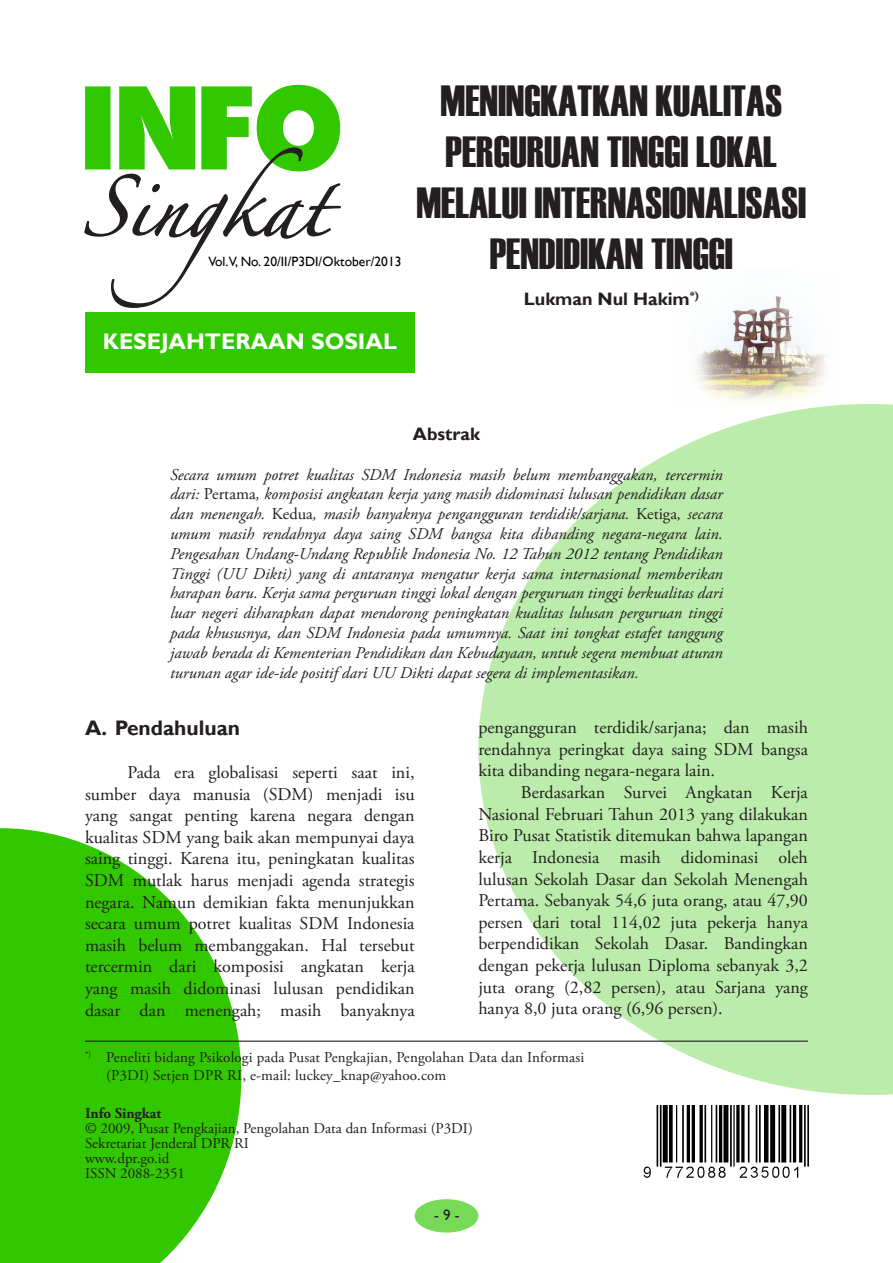
<style>
.page{position:relative;width:893px;height:1263px;background:#fff}
.page>*{position:absolute;margin:0;border:0;box-sizing:border-box;transform-origin:0 0}
.Judul_Utama{font:43.5px/51px "Haettenschweiler";color:#231f20;text-align:center}
.Nama_Bidang{font:700 22.5px "Gill Sans";color:#fff}
.Sub_Judul_Naskah{font:700 21px "Gill Sans";color:#231f20}
.Naskah{font:18px/21.6px "Adobe Garamond Pro";color:#231f20;text-align:justify}
.Nama_Penulis{font:700 18px "Gill Sans";color:#231f20}
.Judul_Abstract{font:700 18px "Gill Sans";color:#231f20}
.Abstract{font:italic 16.5px/19.8px "Adobe Garamond Pro";color:#231f20;text-align:justify}
.Catatan_Kaki{font:15px/18px "Adobe Garamond Pro";color:#231f20}
.Catatan_Kaki-2{font:700 15px "Adobe Garamond Pro";color:#231f20}
.t1{font:15px "Gill Sans";color:#231f20}
.Volume{font:13.5px "Gill Sans";color:#000}
.s1{font-style:normal}
</style>
<div class="page">
<div style="left:415px;top:1199px;width:63px;height:33px;background:#77da57;border-radius:50%"></div>
<img style="left:696px;top:296px;width:131px;height:105px">
<svg style="left:478px;top:404px;width:415px;height:691px;fill:#bbecab"></svg>
<svg style="left:0;top:828px;width:241px;height:435px;fill:#32c800"></svg>
<div style="left:85px;top:312px;width:330px;height:61px;background:#32c800"></div>
<img style="left:643px;top:1105px;width:166px;height:73px">
<hr style="left:85px;top:1040px;width:723px;height:2px;background:#231f20">
<svg style="left:84px;top:85px;width:257px;height:223px"></svg>
<p class="Volume" style="left:208px;top:254px;width:195px">Vol.V, No. 20/II/P3DI/Oktober/2013</p>
<p class="Nama_Bidang" style="left:103px;top:328px;width:296px">KESEJAHTERAAN SOSIAL</p>
<p class="Judul_Utama" style="left:416px;top:73px;width:391px">MENINGKATKAN KUALITAS<br>PERGURUAN TINGGI LOKAL<br>MELALUI INTERNASIONALISASI<br>PENDIDIKAN TINGGI</p>
<p class="Nama_Penulis" style="left:524px;top:288px;width:176px">Lukman Nul Hakim<sup>*)</sup></p>
<p class="Judul_Abstract" style="left:413px;top:423px;width:69px">Abstrak</p>
<p class="Abstract" style="left:170px;top:465px;width:554px">Secara umum potret kualitas SDM Indonesia masih belum membanggakan, tercermin dari: <span class="s1">Pertama</span>, komposisi angkatan kerja yang masih didominasi lulusan pendidikan dasar dan menengah. <span class="s1">Kedua</span>, masih banyaknya pengangguran terdidik/sarjana. <span class="s1">Ketiga</span>, secara umum masih rendahnya daya saing SDM bangsa kita dibanding negara-negara lain.<br>Pengesahan Undang-Undang Republik Indonesia No. 12 Tahun 2012 tentang Pendidikan Tinggi (UU Dikti) yang di antaranya mengatur kerja sama internasional memberikan harapan baru. Kerja sama perguruan tinggi lokal dengan perguruan tinggi berkualitas dari luar negeri diharapkan dapat mendorong peningkatan kualitas lulusan perguruan tinggi pada khususnya, dan SDM Indonesia pada umumnya. Saat ini tongkat estafet tanggung jawab berada di Kementerian Pendidikan dan Kebudayaan, untuk segera membuat aturan turunan agar ide-ide positif dari UU Dikti dapat segera di implementasikan.</p>
<p class="Sub_Judul_Naskah" style="left:85px;top:715px;width:157px">A. Pendahuluan</p>
<p class="Naskah" style="left:85px;top:762px;width:331px;text-indent:43px">Pada era globalisasi seperti saat ini, sumber daya manusia (SDM) menjadi isu yang sangat penting karena negara dengan kualitas SDM yang baik akan mempunyai daya saing tinggi. Karena itu, peningkatan kualitas SDM mutlak harus menjadi agenda strategis negara. Namun demikian fakta menunjukkan secara umum potret kualitas SDM Indonesia masih belum membanggakan. Hal tersebut tercermin dari komposisi angkatan kerja yang masih didominasi lulusan pendidikan dasar dan menengah; masih banyaknya</p>
<p class="Naskah" style="left:478px;top:717px;width:331px">pengangguran terdidik/sarjana; dan masih rendahnya peringkat daya saing SDM bangsa kita dibanding negara-negara lain.</p>
<p class="Naskah" style="left:478px;top:782px;width:331px;text-indent:43px">Berdasarkan Survei Angkatan Kerja Nasional Februari Tahun 2013 yang dilakukan Biro Pusat Statistik ditemukan bahwa lapangan kerja Indonesia masih didominasi oleh lulusan Sekolah Dasar dan Sekolah Menengah Pertama. Sebanyak 54,6 juta orang, atau 47,90 persen dari total 114,02 juta pekerja hanya berpendidikan Sekolah Dasar. Bandingkan dengan pekerja lulusan Diploma sebanyak 3,2 juta orang (2,82 persen), atau Sarjana yang hanya 8,0 juta orang (6,96 persen).</p>
<p class="Catatan_Kaki" style="left:106px;top:1049px;width:479px;text-indent:-21px"><sup>*)</sup> Peneliti bidang Psikologi pada Pusat Pengkajian, Pengolahan Data dan Informasi (P3DI) Setjen DPR RI, e-mail: luckey_knap@yahoo.com</p>
<p class="Catatan_Kaki-2" style="left:85px;top:1104px;width:78px">Info Singkat</p>
<p class="Catatan_Kaki" style="left:85px;top:1120px;width:389px">© 2009, Pusat Pengkajian, Pengolahan Data dan Informasi (P3DI)</p>
<p class="Catatan_Kaki" style="left:85px;top:1135px;width:165px">Sekretariat Jenderal DPR RI</p>
<p class="Catatan_Kaki" style="left:85px;top:1150px;width:86px">www.dpr.go.id</p>
<p class="Catatan_Kaki" style="left:85px;top:1165px;width:102px">ISSN 2088-2351</p>
<p class="t1" style="left:434px;top:1206px;width:27px">- 9 -</p>
</div>
